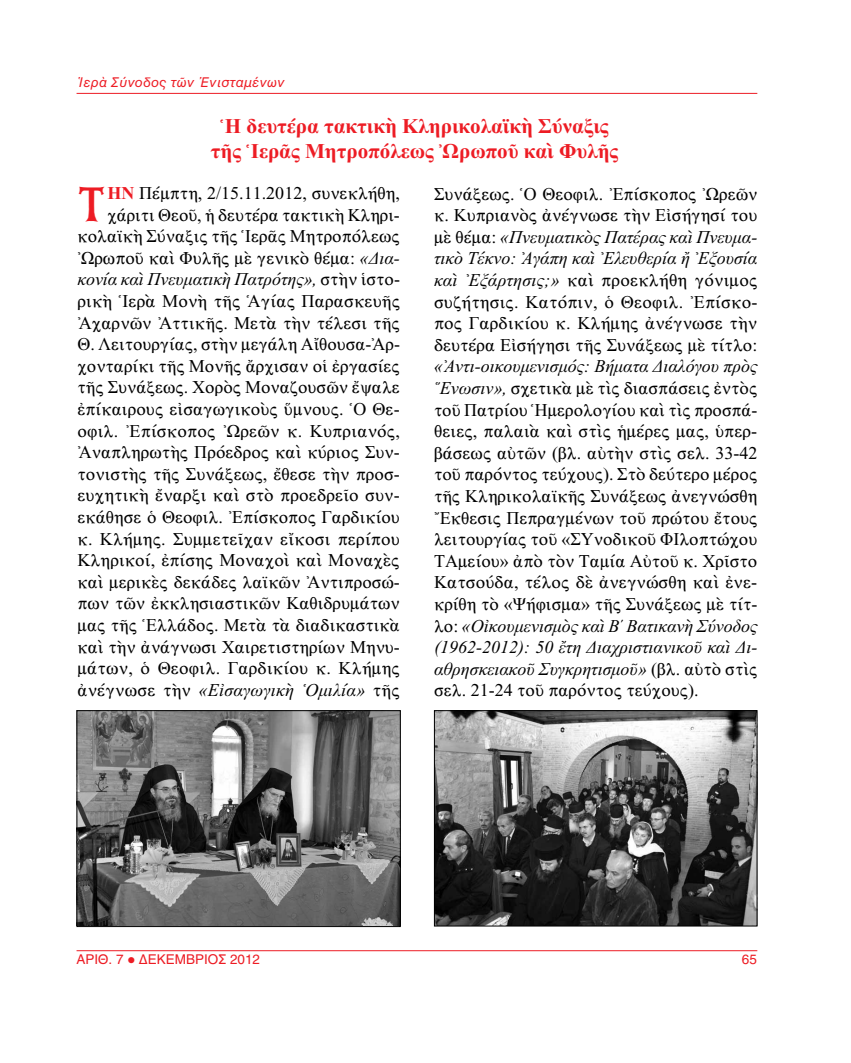
<style>
.page{position:relative;width:851px;height:1063px;background:#fff}
.page>*{position:absolute;margin:0;border:0;box-sizing:border-box;transform-origin:0 0}
.t1{font:48.75px "BYZIMAK";color:#ed1c24}
.t2{font:21px/25.2px "CTOS New Times Bold Test 1";color:#ed1c24;text-align:center}
.t3{font:18px/21.6px "CTOS New Times Roman Test 1";color:#000;text-align:justify}
.t4{font:18px/21.6px "CTOS New Times Italic Test 1";color:#000}
.t5{font:13.5px "CTOS Helvetica Oblique Test 1";color:#ed1c24}
.t6{font:13.5px "CTOS Helvetica Regular Test 1";color:#ed1c24}
.s1{font-family:"CTOS New Times Bold Test 1";color:#ed1c24}
.s2{font-family:"CTOS New Times Italic Test 1"}
.s3{font-family:"CTOS New Times Roman Test 1"}
</style>
<div class="page">
<hr style="left:76px;top:950px;width:681px;height:1px;background:#ed1c24">
<hr style="left:77px;top:93px;width:680px;height:1px;background:#ed1c24">
<img style="left:78px;top:712px;width:320px;height:213px">
<div style="left:76px;top:710px;width:324px;height:217px;border:1px solid #000"></div>
<img style="left:436px;top:712px;width:319px;height:212px">
<div style="left:434px;top:710px;width:323px;height:216px;border:1px solid #000"></div>
<p class="t5" style="left:77px;top:74px;width:210px">῾Ιερὰ Σύνοδος τῶν ᾿Ενισταμέ νων</p>
<p class="t2" style="left:211px;top:113px;width:409px">Ἡ δευτέρα τακτικὴ Κληρικολαϊκὴ Σύναξις τῆς Ἱερᾶς Μητροπόλεως Ὠρωποῦ καὶ Φυλῆς</p>
<h1 class="t1" style="left:77px;top:175px;width:30px">Τ</h1>
<p class="t3" style="left:77px;top:182px;width:324px;text-align:right"><span class="s1">ΗΝ</span> Πέμπτη, 2/15.11.2012, συνεκλήθη, χάριτι Θεοῦ, ἡ δευτέρα τακτικὴ Κληρι&shy;κολαϊκὴ Σύναξις τῆς Ἱερᾶς Μητροπόλεως Ὠρωποῦ καὶ Φυλῆς μὲ γενικὸ θέμα: <span class="s2">«Δια-</span></p>
<p class="t4" style="left:77px;top:269px;width:324px">κονία καὶ Πνευματικὴ Πατρότης», <span class="s3">στὴν ἱστο-</span></p>
<p class="t3" style="left:77px;top:290px;width:324px">ρικὴ Ἱερὰ Μονὴ τῆς Ἁγίας Παρασκευῆς Ἀχαρνῶν Ἀττικῆς. Μετὰ τὴν τέλεσι τῆς Θ. Λειτουργίας, στὴν μεγάλη Αἴθουσα-Ἀρ&shy;χονταρίκι τῆς Μονῆς ἄρχισαν οἱ ἐργασίες τῆς Συνάξεως. Χορὸς Μοναζουσῶν ἔψαλε ἐπίκαιρους εἰσαγωγικοὺς ὕμνους. Ὁ Θε&shy;οφιλ. Ἐπίσκοπος Ὠρεῶν κ. Κυπριανός, Ἀναπληρωτὴς Πρόεδρος καὶ κύριος Συν&shy;τονιστὴς τῆς Συνάξεως, ἔθεσε τὴν προσ&shy;ευχητικὴ ἔναρξι καὶ στὸ προεδρεῖο συν&shy;εκάθησε ὁ Θεοφιλ. Ἐπίσκοπος Γαρδικίου κ. Κλήμης. Συμμετεῖχαν εἴκοσι περίπου Κληρικοί, ἐπίσης Μοναχοὶ καὶ Μοναχὲς καὶ μερικὲς δεκάδες λαϊκῶν Ἀντιπροσώ&shy;πων τῶν ἐκκλησιαστικῶν Καθιδρυμάτων μας τῆς Ἑλλάδος. Μετὰ τὰ διαδικαστικὰ καὶ τὴν ἀνάγνωσι Χαιρετιστηρίων Μηνυ&shy;μάτων, ὁ Θεοφιλ. Γαρδικίου κ. Κλήμης</p>
<p class="t4" style="left:77px;top:679px;width:324px"><span class="s3">ἀνέγνωσε τὴν</span> «Εἰσαγωγικὴ Ὁμιλία» <span class="s3">τῆς</span></p>
<p class="t3" style="left:434px;top:183px;width:325px">Συνάξεως. Ὁ Θεοφιλ. Ἐπίσκοπος Ὠρεῶν κ. Κυπριανὸς ἀνέγνωσε τὴν Εἰσήγησί του</p>
<p class="t4" style="left:434px;top:226px;width:325px"><span class="s3">μὲ θέμα:</span> «Πνευματικὸς Πατέρας καὶ Πνευμα&shy;τικὸ Τέκνο: Ἀγάπη καὶ Ἐλευθερία ἤ Ἐξουσία</p>
<p class="t3" style="left:434px;top:269px;width:325px"><span class="s2">καὶ Ἐξάρτησις;»</span> καὶ προεκλήθη γόνιμος συζήτησις. Κατόπιν, ὁ Θεοφιλ. Ἐπίσκο&shy;πος Γαρδικίου κ. Κλήμης ἀνέγνωσε τὴν δευτέρα Εἰσήγησι τῆς Συνάξεως μὲ τίτλο:</p>
<p class="t4" style="left:434px;top:356px;width:325px">«Ἀντι-οικουμενισμός: Βήματα Διαλόγου πρὸς</p>
<p class="t3" style="left:434px;top:377px;width:325px"><span class="s2">Ἕνωσιν»,</span> σχετικὰ μὲ τὶς διασπάσεις ἐντὸς τοῦ Πατρίου Ἡμερολογίου καὶ τὶς προσπά&shy;θειες, παλαιὰ καὶ στὶς ἡμέρες μας, ὑπερ&shy;βάσεως αὐτῶν (βλ. αὐτὴν στὶς σελ. 33-42 τοῦ παρόντος τεύχους). Στὸ δεύτερο μέρος τῆς Κληρικολαϊκῆς Συνάξεως ἀνεγνώσθη Ἔκθεσις Πεπραγμένων τοῦ πρώτου ἔτους λειτουργίας τοῦ «ΣΥνοδικοῦ ΦΙλοπτώχου ΤΑμείου» ἀπὸ τὸν Ταμία Αὐτοῦ κ. Χρῖστο Κατσούδα, τέλος δὲ ἀνεγνώσθη καὶ ἐνε&shy;κρίθη τὸ «Ψήφισμα» τῆς Συνάξεως μὲ τίτ-</p>
<p class="t4" style="left:434px;top:615px;width:325px;text-align:justify"><span class="s3">λο:</span> «Οἰκουμενισμὸς καὶ Β΄ Βατικανὴ Σύνοδος (1962-2012): 50 ἔτη Διαχριστιανικοῦ καὶ Δι&shy;αθρησκειακοῦ Συγκρητισμοῦ» <span class="s3">(βλ. αὐτὸ στὶς</span></p>
<p class="t3" style="left:434px;top:680px;width:266px">σελ. 21-24 τοῦ παρόντος τεύχους).</p>
<p class="t6" style="left:76px;top:952px;width:185px">ΑΡΙΘ. 7 ● ΔΕΚΕΜΒΡΙΟΣ 2012</p>
<p class="t6" style="left:741px;top:952px;width:17px">65</p>
</div>
